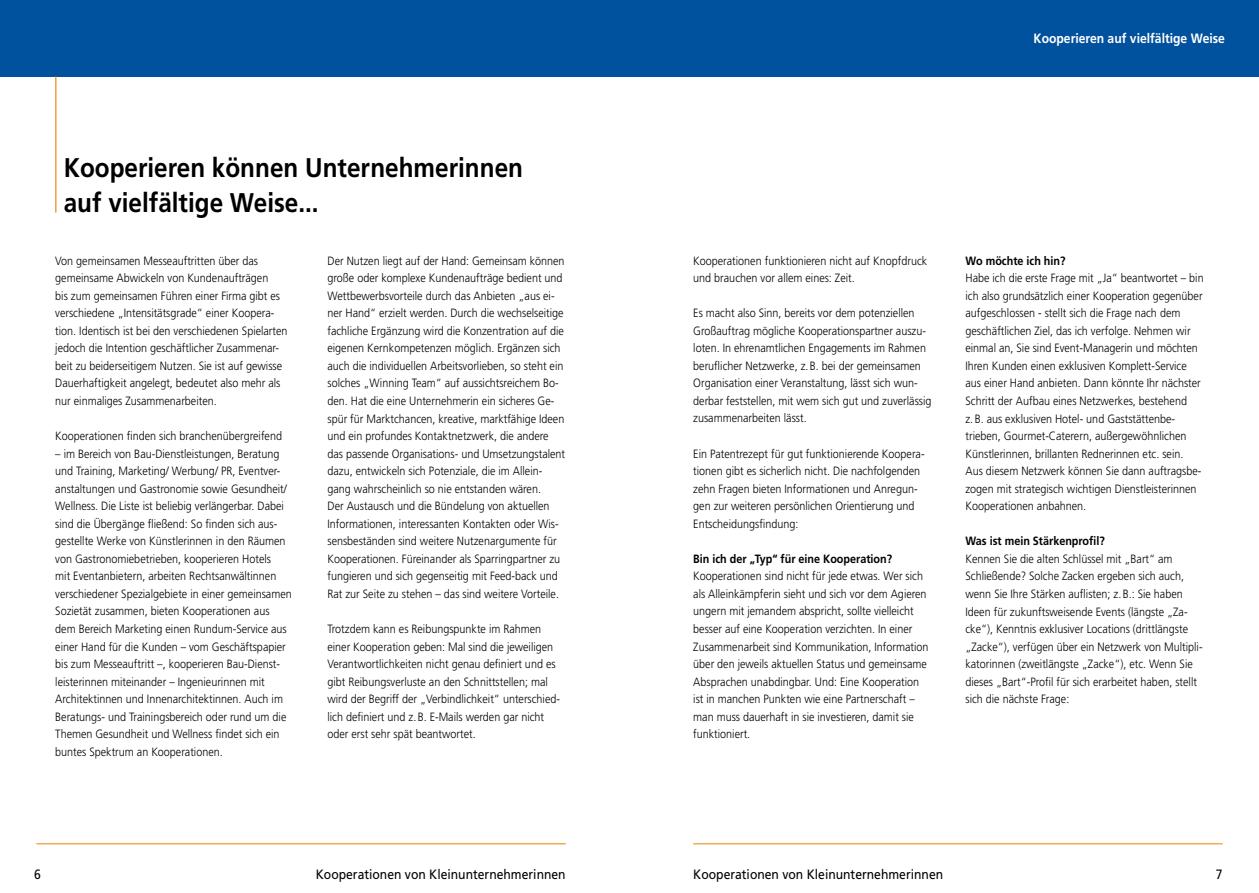
<style>
.page{position:relative;width:1259px;height:893px;background:#fff}
.page>*{position:absolute;margin:0;border:0;box-sizing:border-box;transform-origin:0 0}
.t1{font:700 27px/35.1px "Frutiger LT";color:#000;scale:.9 1}
.t2{font:13.5px "Frutiger LT";color:#000;scale:.9 1}
.t3{font:700 13.5px "Frutiger LT";color:#fff;scale:.9 1}
.t4{font:300 12px/17.5px "Frutiger LT";color:#000;scale:.9 1}
.t5{font:700 12px "Frutiger LT";color:#000;scale:.9 1}
</style>
<div class="page">
<div style="left:0;top:0;width:629px;height:76px;background:#00519e"></div>
<hr style="left:36px;top:843px;width:530px;height:1px;background:#ee7f00">
<div style="left:629px;top:0;width:630px;height:76px;background:#00519e"></div>
<hr style="left:693px;top:843px;width:529px;height:1px;background:#ee7f00">
<hr style="left:55px;top:76px;width:1px;height:137px;background:#ee7f00">
<h1 class="t1" style="left:64px;top:150px;width:512px">Kooperieren können Unternehmerinnen auf vielfältige Weise...</h1>
<p class="t4" style="left:55px;top:252px;width:260px">Von gemeinsamen Messeauftritten über das gemeinsame Abwickeln von Kundenaufträgen<br>bis zum gemeinsamen Führen einer Firma gibt es verschiedene „Intensitätsgrade“ einer Koopera&shy;tion. Identisch ist bei den verschiedenen Spielarten jedoch die Intention geschäftlicher Zusammenar&shy;beit zu beiderseitigem Nutzen. Sie ist auf gewisse Dauerhaftigkeit angelegt, bedeutet also mehr als nur einmaliges Zusammenarbeiten.</p>
<p class="t4" style="left:55px;top:427px;width:253px">Kooperationen finden sich branchenübergreifend</p>
<p class="t4" style="left:55px;top:445px;width:264px">– im Bereich von Bau-Dienstleistungen, Beratung und Training, Marketing/ Werbung/ PR, Eventver&shy;anstaltungen und Gastronomie sowie Gesundheit/ Wellness. Die Liste ist beliebig verlängerbar. Dabei sind die Übergänge fließend: So finden sich aus&shy;gestellte Werke von Künstlerinnen in den Räumen von Gastronomiebetrieben, kooperieren Hotels<br>mit Eventanbietern, arbeiten Rechtsanwältinnen verschiedener Spezialgebiete in einer gemeinsamen Sozietät zusammen, bieten Kooperationen aus dem Bereich Marketing einen Rundum-Service aus einer Hand für die Kunden – vom Geschäftspapier bis zum Messeauftritt –, kooperieren Bau-Dienst&shy;leisterinnen miteinander – Ingenieurinnen mit Architektinnen und Innenarchitektinnen. Auch im Beratungs- und Trainingsbereich oder rund um die Themen Gesundheit und Wellness findet sich ein buntes Spektrum an Kooperationen.</p>
<p class="t4" style="left:327px;top:252px;width:266px">Der Nutzen liegt auf der Hand: Gemeinsam können große oder komplexe Kundenaufträge bedient und Wettbewerbsvorteile durch das Anbieten „aus ei&shy;ner Hand“ erzielt werden. Durch die wechselseitige fachliche Ergänzung wird die Konzentration auf die eigenen Kernkompetenzen möglich. Ergänzen sich auch die individuellen Arbeitsvorlieben, so steht ein solches „Winning Team“ auf aussichtsreichem Bo&shy;den. Hat die eine Unternehmerin ein sicheres Ge&shy;spür für Marktchancen, kreative, marktfähige Ideen und ein profundes Kontaktnetzwerk, die andere das passende Organisations- und Umsetzungstalent dazu, entwickeln sich Potenziale, die im Allein&shy;gang wahrscheinlich so nie entstanden wären.<br>Der Austausch und die Bündelung von aktuellen Informationen, interessanten Kontakten oder Wis&shy;sensbeständen sind weitere Nutzenargumente für Kooperationen. Füreinander als Sparringpartner zu fungieren und sich gegenseitig mit Feed-back und Rat zur Seite zu stehen – das sind weitere Vorteile.</p>
<p class="t4" style="left:327px;top:620px;width:260px">Trotzdem kann es Reibungspunkte im Rahmen einer Kooperation geben: Mal sind die jeweiligen Verantwortlichkeiten nicht genau definiert und es gibt Reibungsverluste an den Schnittstellen; mal wird der Begriff der „Verbindlichkeit“ unterschied&shy;lich definiert und z.B. E-Mails werden gar nicht oder erst sehr spät beantwortet.</p>
<p class="t3" style="left:1033px;top:31px;width:214px">Kooperieren auf vielfältige Weise</p>
<p class="t4" style="left:693px;top:252px;width:261px">Kooperationen funktionieren nicht auf Knopfdruck und brauchen vor allem eines: Zeit.</p>
<p class="t4" style="left:693px;top:304px;width:266px">Es macht also Sinn, bereits vor dem potenziellen Großauftrag mögliche Kooperationspartner auszu&shy;loten. In ehrenamtlichen Engagements im Rahmen beruflicher Netzwerke, z.B. bei der gemeinsamen Organisation einer Veranstaltung, lässt sich wun&shy;derbar feststellen, mit wem sich gut und zuverlässig zusammenarbeiten lässt.</p>
<p class="t4" style="left:693px;top:445px;width:258px">Ein Patentrezept für gut funktionierende Koopera&shy;tionen gibt es sicherlich nicht. Die nachfolgenden zehn Fragen bieten Informationen und Anregun&shy;gen zur weiteren persönlichen Orientierung und Entscheidungsfindung:</p>
<p class="t5" style="left:693px;top:552px;width:222px">Bin ich der „Typ“ für eine Kooperation?</p>
<p class="t4" style="left:693px;top:568px;width:263px">Kooperationen sind nicht für jede etwas. Wer sich als Alleinkämpferin sieht und sich vor dem Agieren ungern mit jemandem abspricht, sollte vielleicht besser auf eine Kooperation verzichten. In einer Zusammenarbeit sind Kommunikation, Information über den jeweils aktuellen Status und gemeinsame Absprachen unabdingbar. Und: Eine Kooperation ist in manchen Punkten wie eine Partnerschaft – man muss dauerhaft in sie investieren, damit sie funktioniert.</p>
<p class="t5" style="left:965px;top:253px;width:113px">Wo möchte ich hin?</p>
<p class="t4" style="left:965px;top:269px;width:266px">Habe ich die erste Frage mit „Ja“ beantwortet – bin ich also grundsätzlich einer Kooperation gegenüber aufgeschlossen - stellt sich die Frage nach dem geschäftlichen Ziel, das ich verfolge. Nehmen wir einmal an, Sie sind Event-Managerin und möchten Ihren Kunden einen exklusiven Komplett-Service aus einer Hand anbieten. Dann könnte Ihr nächster Schritt der Aufbau eines Netzwerkes, bestehend z.B. aus exklusiven Hotel- und Gaststättenbe&shy;trieben, Gourmet-Caterern, außergewöhnlichen Künstlerinnen, brillanten Rednerinnen etc. sein.<br>Aus diesem Netzwerk können Sie dann auftragsbe&shy;zogen mit strategisch wichtigen Dienstleisterinnen Kooperationen anbahnen.</p>
<p class="t5" style="left:965px;top:534px;width:156px">Was ist mein Stärkenprofil?</p>
<p class="t4" style="left:965px;top:550px;width:265px">Kennen Sie die alten Schlüssel mit „Bart“ am Schließende? Solche Zacken ergeben sich auch, wenn Sie Ihre Stärken auflisten; z.B.: Sie haben Ideen für zukunftsweisende Events (längste „Za&shy;cke“), Kenntnis exklusiver Locations (drittlängste „Zacke“), verfügen über ein Netzwerk von Multipli&shy;katorinnen (zweitlängste „Zacke“), etc. Wenn Sie dieses „Bart“-Profil für sich erarbeitet haben, stellt sich die nächste Frage:</p>
<p class="t2" style="left:693px;top:866px;width:279px">Kooperationen von Kleinunternehmerinnen</p>
<p class="t2" style="left:34px;top:866px;width:9px">6</p>
<p class="t2" style="left:316px;top:866px;width:279px">Kooperationen von Kleinunternehmerinnen</p>
<p class="t2" style="left:1215px;top:866px;width:9px">7</p>
</div>
